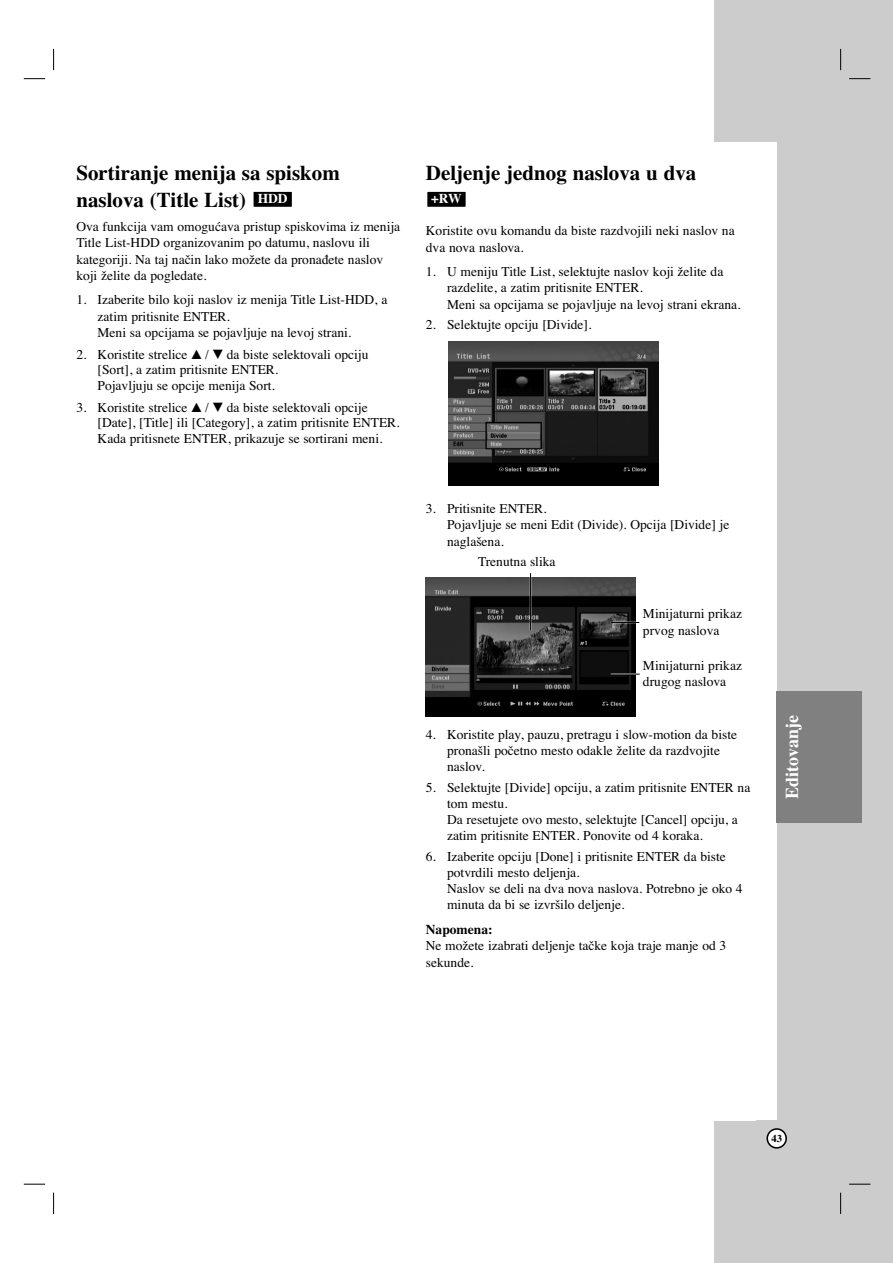
<style>
.page{position:relative;width:893px;height:1263px;background:#fff}
.page>*{position:absolute;margin:0;border:0;box-sizing:border-box;transform-origin:0 0}
.t1{font:700 21px/27.2px "Times CE";color:#000}
.t2{font:700 18px "Times CE";color:#fff}
.t3{font:13.5px/16.2px "Times CE";color:#000}
.t4{font:700 13.5px "Times CE";color:#000}
.t5{font:700 13.5px "Times CE";color:#fff}
.t6{font:700 10.5px "Times CE";color:#000}
.s1{font-family:"Times New Roman Efo"}
.s2{font-family:"Sony PS Common"}
</style>
<div class="page">
<div style="left:714px;top:0;width:178px;height:1263px;background:#ccc"></div>
<div style="left:639px;top:142px;width:137px;height:978px;background:#fff"></div>
<svg style="left:766px;top:1128px;width:21px;height:21px"></svg>
<div style="left:776px;top:691px;width:85px;height:132px;background:#808080"></div>
<svg style="left:53px;top:49px;width:1px;height:21px"></svg>
<svg style="left:840px;top:49px;width:1px;height:21px"></svg>
<svg style="left:53px;top:1193px;width:1px;height:21px"></svg>
<svg style="left:840px;top:1193px;width:1px;height:21px"></svg>
<svg style="left:24px;top:78px;width:21px;height:1px"></svg>
<svg style="left:849px;top:78px;width:21px;height:1px"></svg>
<svg style="left:24px;top:1184px;width:21px;height:1px"></svg>
<svg style="left:849px;top:1184px;width:21px;height:1px"></svg>
<div style="left:427px;top:192px;width:38px;height:15px;background:#000"></div>
<div style="left:253px;top:192px;width:39px;height:15px;background:#000"></div>
<img style="left:426px;top:577px;width:209px;height:139px">
<svg style="left:610px;top:622px;width:29px;height:1px"></svg>
<hr style="left:530px;top:573px;width:1px;height:57px;background:#000">
<img style="left:448px;top:341px;width:210px;height:145px">
<hr style="left:611px;top:673px;width:28px;height:2px;background:#fff">
<svg style="left:611px;top:674px;width:28px;height:1px"></svg>
<h1 class="t1" style="left:76px;top:161px;width:265px">Sortiranje menija sa spiskom naslova (Title List)</h1>
<p class="t3" style="left:76px;top:220px;width:325px">Ova funkcija vam omogućava pristup spiskovima iz menija Title List-HDD organizovanim po datumu, naslovu ili kategoriji. Na taj način lako možete da prona<span class="s1">œ</span>ete naslov koji želite da pogledate.</p>
<p class="t3" style="left:98px;top:293px;width:291px;text-indent:-21px">1. Izaberite bilo koji naslov iz menija Title List-HDD, a zatim pritisnite ENTER.<br>Meni sa opcijama se pojavljuje na levoj strani.</p>
<p class="t3" style="left:98px;top:348px;width:272px;line-height:14.9px;text-indent:-21px">2. Koristite strelice <span class="s2">v</span> / <span class="s2">V</span> da biste selektovali opciju [Sort], a zatim pritisnite ENTER.</p>
<p class="t3" style="left:98px;top:379px;width:179px">Pojavljuju se opcije menija Sort.</p>
<p class="t3" style="left:98px;top:401px;width:303px;line-height:14.9px;text-indent:-21px">3. Koristite strelice <span class="s2">v</span> / <span class="s2">V</span> da biste selektovali opcije [Date], [Title] ili [Category], a zatim pritisnite ENTER.</p>
<p class="t3" style="left:98px;top:432px;width:286px">Kada pritisnete ENTER, prikazuje se sortirani meni.</p>
<h1 class="t1" style="left:426px;top:161px;width:272px">Deljenje jednog naslova u dva</h1>
<p class="t5" style="left:258px;top:194px;width:31px">HDD</p>
<p class="t5" style="left:431px;top:194px;width:32px">+RW</p>
<p class="t3" style="left:426px;top:224px;width:310px">Koristite ovu komandu da biste razdvojili neki naslov na dva nova naslova.</p>
<p class="t3" style="left:447px;top:265px;width:295px;text-indent:-21px">1. U meniju Title List, selektujte naslov koji želite da razdelite, a zatim pritisnite ENTER.<br>Meni sa opcijama se pojavljuje na levoj strani ekrana.</p>
<p class="t3" style="left:426px;top:318px;width:167px">2. Selektujte opciju [Divide].</p>
<p class="t3" style="left:447px;top:502px;width:284px;text-indent:-21px">3. Pritisnite ENTER.<br>Pojavljuje se meni Edit (Divide). Opcija [Divide] je naglašena.</p>
<p class="t3" style="left:478px;top:554px;width:79px">Trenutna slika</p>
<p class="t3" style="left:643px;top:607px;width:100px">Minijaturni prikaz prvog naslova</p>
<p class="t3" style="left:643px;top:659px;width:100px">Minijaturni prikaz drugog naslova</p>
<p class="t3" style="left:447px;top:728px;width:291px;text-indent:-21px">4. Koristite play, pauzu, pretragu i slow-motion da biste pronašli početno mesto odakle želite da razdvojite naslov.</p>
<p class="t3" style="left:447px;top:781px;width:305px;text-indent:-21px">5. Selektujte [Divide] opciju, a zatim pritisnite ENTER na tom mestu.<br>Da resetujete ovo mesto, selektujte [Cancel] opciju, a zatim pritisnite ENTER. Ponovite od 4 koraka.</p>
<p class="t3" style="left:447px;top:850px;width:297px;text-indent:-21px">6. Izaberite opciju [Done] i pritisnite ENTER da biste potvrdili mesto deljenja.<br>Naslov se deli na dva nova naslova. Potrebno je oko 4 minuta da bi se izvršilo deljenje.</p>
<p class="t4" style="left:426px;top:925px;width:68px">Napomena:</p>
<p class="t3" style="left:426px;top:939px;width:302px">Ne možete izabrati deljenje tačke koja traje manje od 3 sekunde.</p>
<h2 class="t2" style="left:786px;top:799px;width:86px;rotate:-90deg">Editovanje</h2>
<p class="t6" style="left:771px;top:1135px;width:12px">43</p>
</div>
